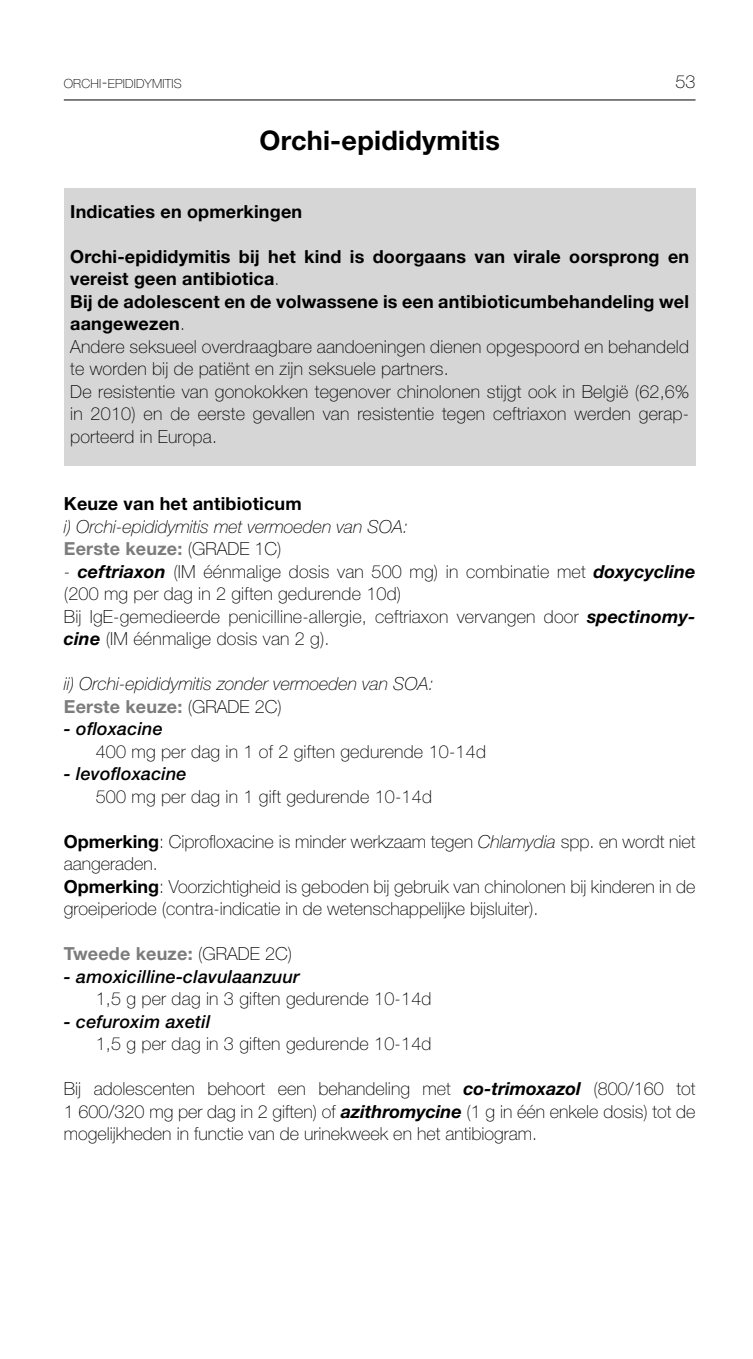
<style>
.page{position:relative;width:753px;height:1359px;background:#fff}
.page>*{position:absolute;margin:0;border:0;box-sizing:border-box;transform-origin:0 0}
.t1{font:700 27px "Helvetica Neue LT Std";color:#000}
.t2{font:100 18px/22.5px "Helvetica Neue LT Std";letter-spacing:.01em;color:#000}
.t3{font:italic 100 18px/22.5px "Helvetica Neue LT Std";color:#000}
.t4{font:italic 500 18px "Helvetica Neue LT Std";letter-spacing:.01em;color:#000}
.t5{font:700 18px "Helvetica Neue LT Std";color:#000}
.t6{font:700 18px "Helvetica Neue LT Std";color:#7c7c7c}
.t7{font:100 12.6px "Helvetica Neue LT Std";letter-spacing:.015em;color:#000}
.s1{font-size:18px}
.s2{font-weight:700}
.s3{font-weight:700;font-style:normal;color:#7c7c7c}
.s4{font-style:normal}
.s5{font-weight:700;font-style:italic}
.s6{font-style:italic}
.s7{font-weight:100;color:#000}
</style>
<div class="page">
<hr style="left:64px;top:100px;width:631px;height:1px;background:#000">
<div style="left:64px;top:188px;width:631px;height:277px;background:#d6d6d6"></div>
<p class="t7" style="left:64px;top:76px;width:119px">ORCHI<span class="s1">-</span>EPIDIDYMITIS</p>
<p class="t2" style="left:675px;top:70px;width:22px">53</p>
<h1 class="t1" style="left:259px;top:124px;width:242px">Orchi-epididymitis</h1>
<p class="t5" style="left:70px;top:200px;width:233px">Indicaties en opmerkingen</p>
<p class="t2" style="left:70px;top:245px;width:620px"><span class="s2">Orchi-epididymitis bij het kind is doorgaans van virale oorsprong en vereist geen antibiotica</span>.<br><span class="s2">Bij de adolescent en de volwassene is een antibioticumbehandeling wel aangewezen</span>.<br>Andere seksueel overdraagbare aandoeningen dienen opgespoord en behandeld te worden bij de patiënt en zijn seksuele partners.<br>De resistentie van gonokokken tegenover chinolonen stijgt ook in België (62,6% in 2010) en de eerste gevallen van resistentie tegen ceftriaxon werden gerap&shy;porteerd in Europa.</p>
<p class="t5" style="left:64px;top:493px;width:239px">Keuze van het antibioticum</p>
<p class="t3" style="left:64px;top:515px;width:346px">i) Orchi-epididymitis met vermoeden van SOA:<br><span class="s3">Eerste keuze:</span> <span class="s4">(GRADE 1C)</span></p>
<p class="t2" style="left:64px;top:560px;width:633px">- <span class="s5">ceftriaxon</span> (IM éénmalige dosis van 500 mg) in combinatie met <span class="s5">doxycycline </span>(200 mg per dag in 2 giften gedurende 10d)<br>Bij IgE-gemedieerde penicilline-allergie, ceftriaxon vervangen door <span class="s5">spectinomy&shy;cine</span> (IM éénmalige dosis van 2 g).</p>
<p class="t3" style="left:64px;top:672px;width:371px">ii) Orchi-epididymitis zonder vermoeden van SOA:<br><span class="s3">Eerste keuze:</span> <span class="s4">(GRADE 2C)</span></p>
<p class="t4" style="left:64px;top:718px;width:100px">- ofloxacine</p>
<p class="t2" style="left:96px;top:740px;width:392px">400 mg per dag in 1 of 2 giften gedurende 10-14d</p>
<p class="t4" style="left:64px;top:763px;width:124px">- levofloxacine</p>
<p class="t2" style="left:96px;top:785px;width:338px">500 mg per dag in 1 gift gedurende 10-14d</p>
<p class="t2" style="left:64px;top:830px;width:633px"><span class="s2">Opmerking</span>: Ciprofloxacine is minder werkzaam tegen <span class="s6">Chlamydia</span> spp. en wordt niet aangeraden.<br><span class="s2">Opmerking</span>: Voorzichtigheid is geboden bij gebruik van chinolonen bij kinderen in de groeiperiode (contra-indicatie in de wetenschappelijke bijsluiter).</p>
<p class="t6" style="left:64px;top:943px;width:230px">Tweede keuze: <span class="s7">(GRADE 2C)</span></p>
<p class="t4" style="left:64px;top:966px;width:237px">- amoxicilline-clavulaanzuur</p>
<p class="t2" style="left:96px;top:987px;width:337px">1,5 g per dag in 3 giften gedurende 10-14d</p>
<p class="t4" style="left:64px;top:1011px;width:148px">- cefuroxim axetil</p>
<p class="t2" style="left:96px;top:1032px;width:337px">1,5 g per dag in 3 giften gedurende 10-14d</p>
<p class="t2" style="left:64px;top:1077px;width:633px;text-align:justify">Bij adolescenten behoort een behandeling met <span class="s5">co-trimoxazol</span> (800/160 tot 1 600/320 mg per dag in 2 giften) of <span class="s5">azithromycine</span> (1 g in één enkele dosis) tot de mogelijkheden in functie van de urinekweek en het antibiogram.</p>
</div>
